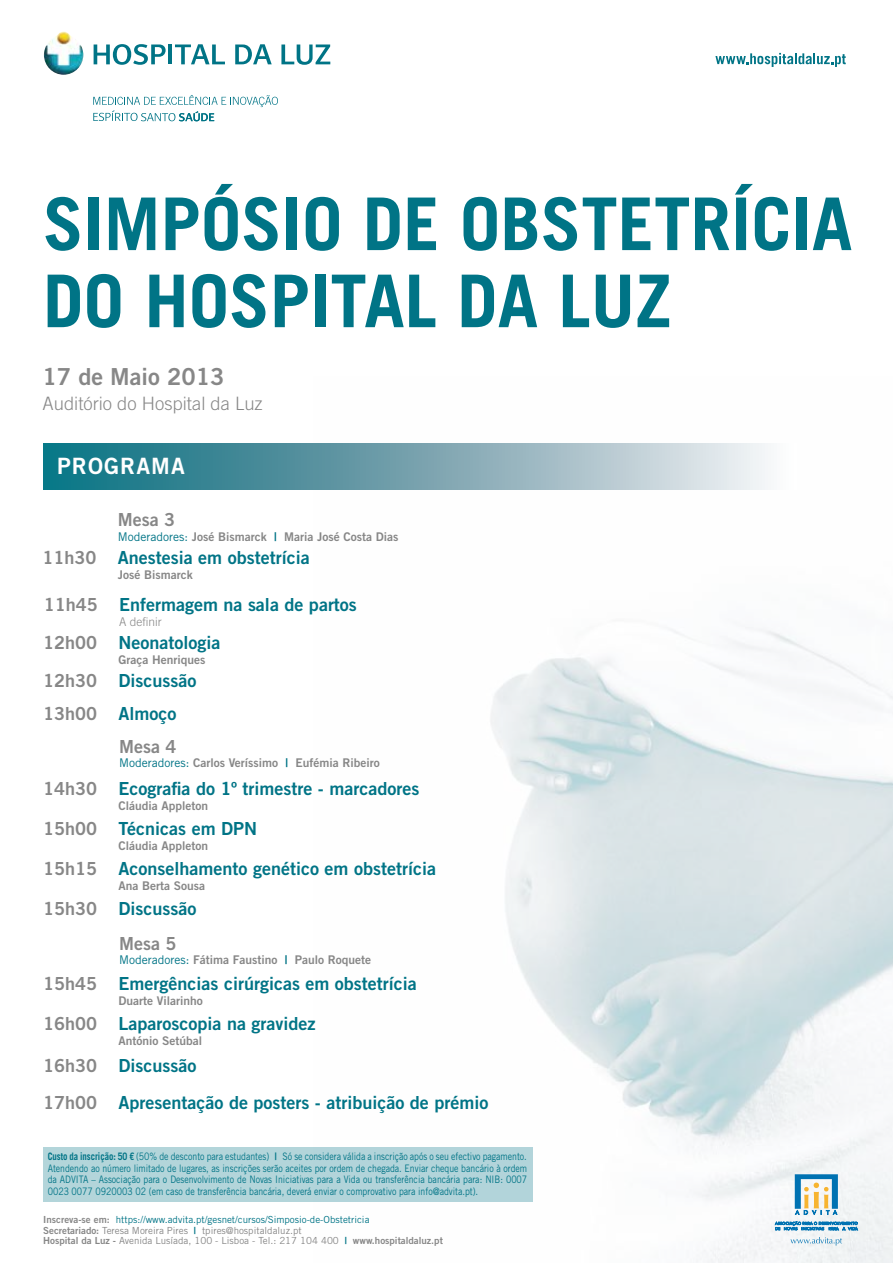
<style>
.page{position:relative;width:893px;height:1263px;background:#fff}
.page>*{position:absolute;margin:0;border:0;box-sizing:border-box;transform-origin:0 0}
.t1{font:700 72.75px/77.1px "Trade Gothic LT Std";color:#007486}
.t2{font:23.4px "Trade Gothic LT Std Bd 2";color:#878787}
.t3{font:22.5px "Trade Gothic LT Std Bd 2";letter-spacing:.05em;color:#fff}
.t4{font:300 18.45px "Trade Gothic LT Std";color:#878787}
.t5{font:18px/37.7px "Trade Gothic LT Std Bd 2";color:#007486}
.t6{font:18px "Trade Gothic LT Std Bd 2";color:#878787}
.t7{font:12px "Trade Gothic LT Std Bd 2";color:#878787}
.t8{font:300 12px "Trade Gothic LT Std";color:#878787}
.t9{font:10.35px/11.7px "Trade Gothic LT Std";color:#007486;text-align:justify;scale:.85 1}
.t10{font:9.75px/10.5px "Trade Gothic LT Std";color:#878787}
.s1{font-family:"Trade Gothic LT Std";color:#007486}
.s2{color:#007486}
.s3{color:#878787}
.s4{font-weight:700}
.s5{font-family:"Trade Gothic LT Std Bd 2"}
.s6{font-family:"Trade Gothic LT Std Bd 2";color:#007486}
</style>
<div class="page">
<img style="left:314px;top:489px;width:579px;height:774px">
<svg style="left:93px;top:95px;width:185px;height:26px"></svg>
<svg style="left:94px;top:44px;width:72px;height:21px"></svg>
<hr style="left:169px;top:45px;width:3px;height:19px;background:#007486">
<svg style="left:175px;top:44px;width:50px;height:20px"></svg>
<svg style="left:235px;top:44px;width:37px;height:20px"></svg>
<svg style="left:281px;top:45px;width:49px;height:20px"></svg>
<img style="left:44px;top:31px;width:39px;height:44px">
<svg style="left:715px;top:53px;width:131px;height:14px"></svg>
<svg style="left:790px;top:1237px;width:52px;height:8px"></svg>
<svg style="left:795px;top:1174px;width:43px;height:41px"></svg>
<svg style="left:775px;top:1221px;width:83px;height:10px"></svg>
<svg style="left:44px;top:443px;width:724px;height:46px;background:#77a7b2"></svg>
<div style="left:43px;top:1147px;width:489px;height:55px;background:#b3d5da"></div>
<h1 class="t1" style="left:43px;top:184px;width:811px">SIMPÓSIO DE OBSTETRÍCIA<br>DO HOSPITAL DA LUZ</h1>
<h2 class="t2" style="left:43px;top:362px;width:183px">17 de Maio 2013</h2>
<h3 class="t4" style="left:43px;top:393px;width:222px">Auditório do Hospital da Luz</h3>
<h3 class="t3" style="left:57px;top:452px;width:129px">PROGRAMA</h3>
<h3 class="t6" style="left:118px;top:509px;width:59px">Mesa 3</h3>
<p class="t7" style="left:118px;top:529px;width:282px"><span class="s1">Moderadores:</span> José Bismarck <span class="s2">|</span> Maria José Costa Dias</p>
<p class="t7" style="left:118px;top:567px;width:76px">José Bismarck</p>
<h3 class="t5" style="left:43px;top:538px;width:269px"><span class="s3">11h30</span> Anestesia em obstetrícia</h3>
<h3 class="t5" style="left:43px;top:586px;width:315px"><span class="s3">11h45</span> Enfermagem na sala de partos<br><span class="s3">12h00</span> Neonatologia<br><span class="s3">12h30</span> Discussão</h3>
<h3 class="t5" style="left:43px;top:695px;width:135px"><span class="s3">13h00</span> Almoço</h3>
<p class="t8" style="left:119px;top:614px;width:44px">A definir</p>
<p class="t7" style="left:119px;top:652px;width:89px">Graça Henriques</p>
<h3 class="t6" style="left:119px;top:735px;width:59px">Mesa 4</h3>
<p class="t7" style="left:119px;top:755px;width:262px"><span class="s1">Moderadores:</span> Carlos Veríssimo <span class="s2">|</span> Eufémia Ribeiro</p>
<h3 class="t5" style="left:43px;top:769px;width:378px"><span class="s3">14h30</span> Ecografia do 1º trimestre - marcadores</h3>
<p class="t7" style="left:119px;top:798px;width:91px">Cláudia Appleton</p>
<h3 class="t5" style="left:43px;top:809px;width:215px"><span class="s3">15h00</span> Técnicas em DPN</h3>
<p class="t7" style="left:119px;top:838px;width:91px">Cláudia Appleton</p>
<h3 class="t5" style="left:43px;top:849px;width:394px"><span class="s3">15h15</span> Aconselhamento genético em obstetrícia</h3>
<p class="t7" style="left:119px;top:878px;width:88px">Ana Berta Sousa</p>
<h3 class="t5" style="left:43px;top:889px;width:155px"><span class="s3">15h30</span> Discussão</h3>
<h3 class="t6" style="left:119px;top:932px;width:59px">Mesa 5</h3>
<p class="t7" style="left:119px;top:952px;width:253px"><span class="s1">Moderadores:</span> Fátima Faustino <span class="s2">|</span> Paulo Roquete</p>
<h3 class="t5" style="left:43px;top:964px;width:375px"><span class="s3">15h45</span> Emergências cirúrgicas em obstetrícia</h3>
<p class="t7" style="left:119px;top:993px;width:86px">Duarte Vilarinho</p>
<h3 class="t5" style="left:43px;top:1004px;width:274px"><span class="s3">16h00</span> Laparoscopia na gravidez</h3>
<p class="t7" style="left:119px;top:1033px;width:85px">António Setúbal</p>
<h3 class="t5" style="left:43px;top:1046px;width:447px"><span class="s3">16h30</span> Discussão<br><span class="s3">17h00</span> Apresentação de posters - atribuição de prémio</h3>
<p class="t9" style="left:48px;top:1150px;width:566px"><span class="s4">Custo da inscrição: 50 €</span> (50% de desconto para estudantes) <span class="s4">|</span> Só se considera válida a inscrição após o seu efectivo pagamento.<br>Atendendo ao número limitado de lugares, as inscrições serão aceites por ordem de chegada. Enviar cheque bancário à ordem da ADVITA – Associação para o Desenvolvimento de Novas Iniciativas para a Vida ou transferência bancária para: NIB: 0007<br>0023 0077 0920003 02 (em caso de transferência bancária, deverá enviar o comprovativo para info@advita.pt).</p>
<p class="t10" style="left:43px;top:1214px;width:401px"><span class="s5">Inscreva-se em:</span> <span class="s2">https://www.advita.pt/gesnet/cursos/Simposio-de-Obstetricia<br></span><span class="s5">Secretariado:</span> Teresa Moreira Pires <span class="s6">|</span> tpires@hospitaldaluz.pt<br><span class="s5">Hospital da Luz -</span> Avenida Lusíada, 100 - Lisboa - Tel.: 217 104 400 <span class="s6">|</span> <span class="s5">www.hospitaldaluz.pt</span></p>
</div>
